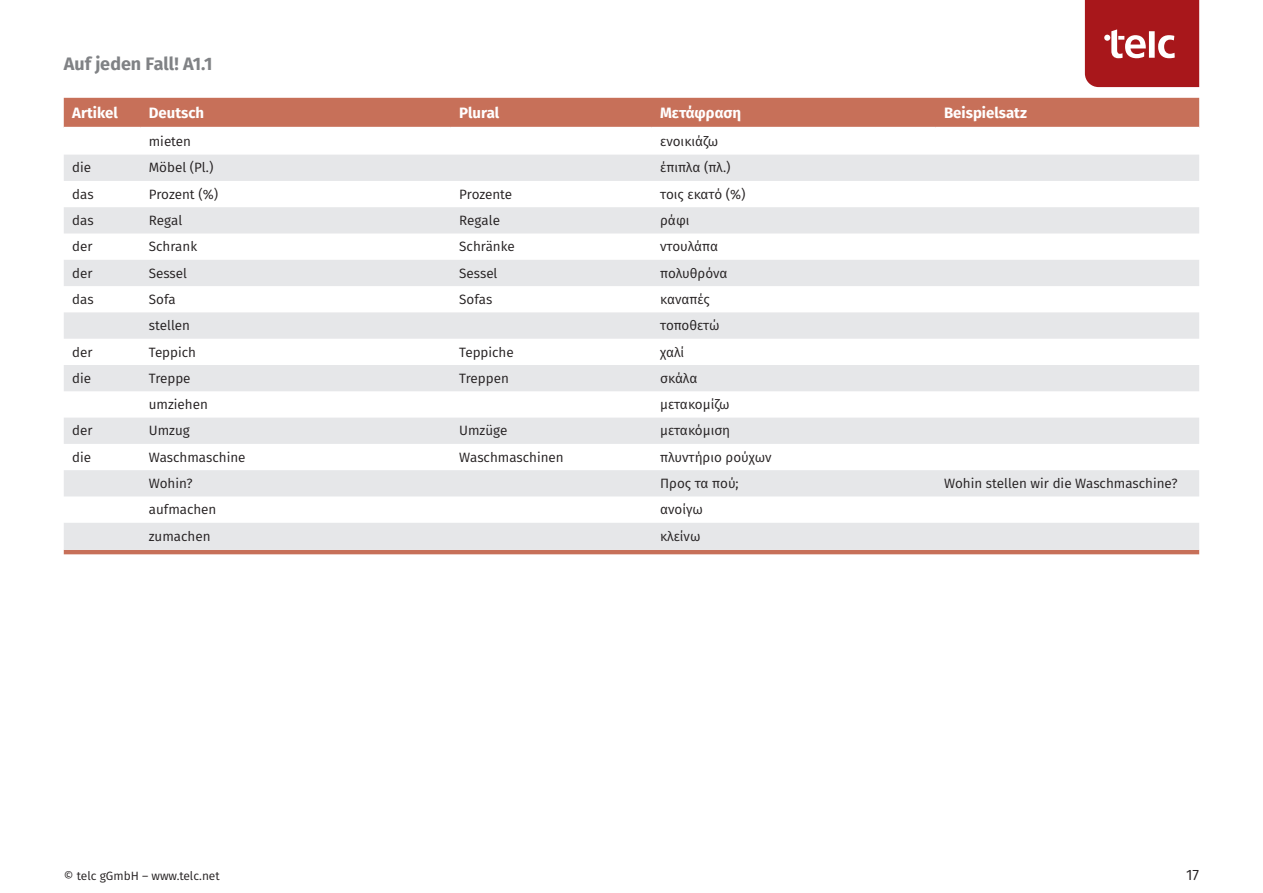
<style>
.page{position:relative;width:1263px;height:893px;background:#fff}
.page>*{position:absolute;margin:0;border:0;box-sizing:border-box;transform-origin:0 0}
.t1{font:700 18px "Fira Sans";color:#808285}
.t2{font:700 15px "Fira Sans";color:#fff}
.t3{font:15px "Fira Sans";color:#231f20}
.t4{font:13.5px "Fira Sans";color:#231f20}
.t5{font:12px "Fira Sans";color:#231f20}
</style>
<div class="page">
<svg style="left:1085px;top:0;width:114px;height:87px;background:#af2c2f"></svg>
<div style="left:64px;top:98px;width:1135px;height:456px;background:#c77059"></div>
<svg style="left:64px;top:128px;width:1135px;height:27px"></svg>
<svg style="left:64px;top:155px;width:1135px;height:395px;fill:#e6e7e9"></svg>
<hr style="left:64px;top:127px;width:76px;height:1px;background:#fff">
<hr style="left:140px;top:127px;width:311px;height:1px;background:#fff">
<hr style="left:451px;top:127px;width:201px;height:1px;background:#fff">
<hr style="left:652px;top:127px;width:283px;height:1px;background:#fff">
<hr style="left:935px;top:127px;width:264px;height:1px;background:#fff">
<h1 class="t1" style="left:64px;top:49px;width:150px">Auf jeden Fall! A1.1</h1>
<p class="t2" style="left:72px;top:100px;width:47px">Artikel</p>
<p class="t2" style="left:149px;top:100px;width:57px">Deutsch</p>
<p class="t2" style="left:459px;top:100px;width:42px">Plural</p>
<p class="t2" style="left:660px;top:100px;width:83px">Μετάφραση</p>
<p class="t2" style="left:944px;top:100px;width:84px">Beispielsatz</p>
<p class="t4" style="left:149px;top:131px;width:44px">mieten</p>
<p class="t4" style="left:660px;top:131px;width:60px">ενοικιάζω</p>
<p class="t4" style="left:72px;top:158px;width:20px">die</p>
<p class="t4" style="left:149px;top:158px;width:66px">Möbel (Pl.)</p>
<p class="t4" style="left:660px;top:158px;width:72px">έπιπλα (πλ.)</p>
<p class="t4" style="left:72px;top:184px;width:23px">das</p>
<p class="t4" style="left:149px;top:184px;width:71px">Prozent (%)</p>
<p class="t4" style="left:459px;top:184px;width:55px">Prozente</p>
<p class="t4" style="left:660px;top:184px;width:87px">τοις εκατό (%)</p>
<p class="t4" style="left:72px;top:210px;width:23px">das</p>
<p class="t4" style="left:149px;top:210px;width:35px">Regal</p>
<p class="t4" style="left:459px;top:210px;width:42px">Regale</p>
<p class="t4" style="left:660px;top:210px;width:31px">ράφι</p>
<p class="t4" style="left:72px;top:237px;width:22px">der</p>
<p class="t4" style="left:149px;top:237px;width:50px">Schrank</p>
<p class="t4" style="left:459px;top:237px;width:57px">Schränke</p>
<p class="t4" style="left:660px;top:237px;width:59px">ντουλάπα</p>
<p class="t4" style="left:72px;top:263px;width:22px">der</p>
<p class="t4" style="left:149px;top:263px;width:40px">Sessel</p>
<p class="t4" style="left:459px;top:263px;width:40px">Sessel</p>
<p class="t4" style="left:660px;top:263px;width:69px">πολυθρόνα</p>
<p class="t4" style="left:72px;top:289px;width:23px">das</p>
<p class="t4" style="left:149px;top:289px;width:28px">Sofa</p>
<p class="t4" style="left:459px;top:289px;width:35px">Sofas</p>
<p class="t4" style="left:660px;top:289px;width:51px">καναπές</p>
<p class="t4" style="left:149px;top:315px;width:43px">stellen</p>
<p class="t4" style="left:660px;top:315px;width:61px">τοποθετώ</p>
<p class="t4" style="left:72px;top:342px;width:22px">der</p>
<p class="t4" style="left:149px;top:342px;width:49px">Teppich</p>
<p class="t4" style="left:459px;top:342px;width:56px">Teppiche</p>
<p class="t4" style="left:660px;top:342px;width:26px">χαλί</p>
<p class="t4" style="left:72px;top:368px;width:20px">die</p>
<p class="t4" style="left:149px;top:368px;width:43px">Treppe</p>
<p class="t4" style="left:459px;top:368px;width:51px">Treppen</p>
<p class="t4" style="left:660px;top:368px;width:39px">σκάλα</p>
<p class="t4" style="left:149px;top:394px;width:60px">umziehen</p>
<p class="t4" style="left:660px;top:394px;width:71px">μετακομίζω</p>
<p class="t4" style="left:72px;top:421px;width:22px">der</p>
<p class="t4" style="left:149px;top:421px;width:42px">Umzug</p>
<p class="t4" style="left:459px;top:421px;width:50px">Umzüge</p>
<p class="t4" style="left:660px;top:421px;width:72px">μετακόμιση</p>
<p class="t4" style="left:72px;top:447px;width:20px">die</p>
<p class="t4" style="left:149px;top:447px;width:98px">Waschmaschine</p>
<p class="t4" style="left:459px;top:447px;width:106px">Waschmaschinen</p>
<p class="t4" style="left:660px;top:447px;width:113px">πλυντήριο ρούχων</p>
<p class="t4" style="left:149px;top:473px;width:45px">Wohin?</p>
<p class="t4" style="left:660px;top:473px;width:80px">Προς τα πού;</p>
<p class="t4" style="left:944px;top:473px;width:235px">Wohin stellen wir die Waschmaschine?</p>
<p class="t4" style="left:149px;top:500px;width:69px">aufmachen</p>
<p class="t4" style="left:660px;top:500px;width:44px">ανοίγω</p>
<p class="t4" style="left:149px;top:526px;width:63px">zumachen</p>
<p class="t4" style="left:660px;top:526px;width:42px">κλείνω</p>
<p class="t5" style="left:64px;top:867px;width:157px">© telc gGmbH – www.telc.net</p>
<p class="t3" style="left:1186px;top:864px;width:15px">17</p>
</div>
